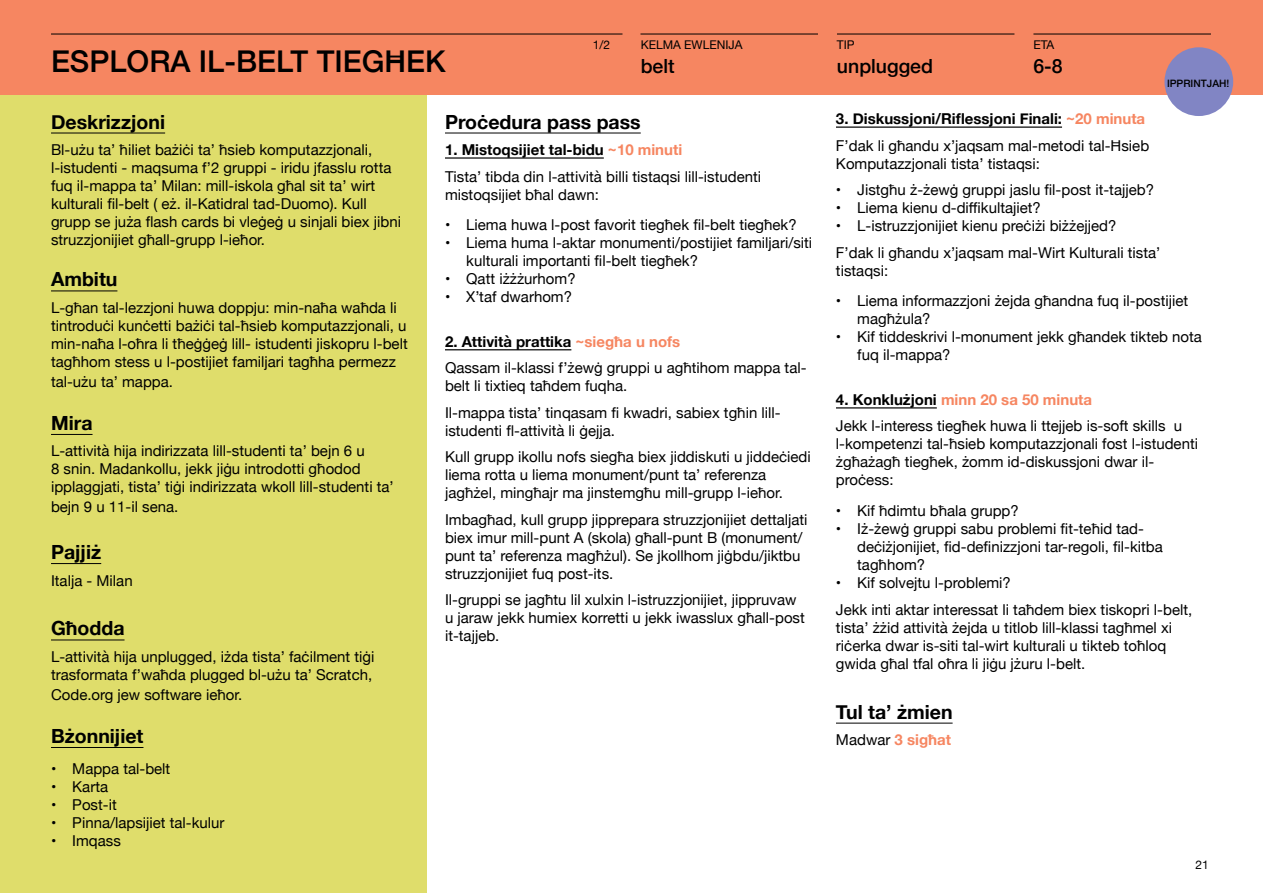
<style>
.page{position:relative;width:1263px;height:893px;background:#fff}
.page>*{position:absolute;margin:0;border:0;box-sizing:border-box;transform-origin:0 0}
.t1{font:500 30px "Helvetica Neue";color:#000}
.t2{font:700 19.5px "Helvetica Neue";color:#000}
.t3{font:500 19.5px "Helvetica Neue";color:#000}
.t4{font:15px/18px "Helvetica Neue";color:#000}
.t5{font:700 15px "Helvetica Neue";color:#f68661}
.t6{font:12px "Helvetica Neue";color:#000}
.t7{font:500 10.2px "Helvetica Neue";color:#000}
.s1{font-weight:700}
.s2{font-weight:700;color:#f68661}
.s3{font-weight:400;color:#000}
</style>
<div class="page">
<div style="left:0;top:95px;width:426px;height:798px;background:#dfdd6b"></div>
<div style="left:0;top:0;width:1263px;height:95px;background:#f68661"></div>
<hr style="left:445px;top:133px;width:196px;height:1px;background:#000">
<hr style="left:445px;top:157px;width:159px;height:2px;background:#000">
<hr style="left:445px;top:349px;width:126px;height:1px;background:#000">
<hr style="left:836px;top:127px;width:226px;height:1px;background:#000">
<hr style="left:836px;top:407px;width:101px;height:1px;background:#000">
<hr style="left:836px;top:723px;width:116px;height:1px;background:#000">
<hr style="left:51px;top:133px;width:114px;height:1px;background:#000">
<hr style="left:51px;top:290px;width:66px;height:1px;background:#000">
<hr style="left:51px;top:434px;width:42px;height:1px;background:#000">
<hr style="left:51px;top:563px;width:50px;height:1px;background:#000">
<hr style="left:51px;top:639px;width:74px;height:1px;background:#000">
<hr style="left:51px;top:747px;width:92px;height:1px;background:#000">
<hr style="left:51px;top:34px;width:571px;height:1px;background:#000">
<hr style="left:640px;top:34px;width:178px;height:1px;background:#000">
<hr style="left:837px;top:34px;width:177px;height:1px;background:#000">
<hr style="left:1033px;top:34px;width:178px;height:1px;background:#000">
<div style="left:1164px;top:47px;width:69px;height:69px;background:#8185c4;border-radius:50%"></div>
<p class="t6" style="left:593px;top:36px;width:19px">1/2</p>
<p class="t6" style="left:641px;top:36px;width:103px">KELMA EWLENIJA</p>
<h1 class="t1" style="left:51px;top:38px;width:396px">ESPLORA IL-BELT TIEGĦEK</h1>
<h2 class="t3" style="left:641px;top:50px;width:35px">belt</h2>
<p class="t6" style="left:837px;top:36px;width:19px">TIP</p>
<h2 class="t3" style="left:837px;top:50px;width:98px">unplugged</h2>
<p class="t6" style="left:1033px;top:36px;width:22px">ETA</p>
<h2 class="t3" style="left:1033px;top:50px;width:31px">6-8</h2>
<p class="t7" style="left:1167px;top:75px;width:64px">IPPRINTJAH!</p>
<h2 class="t2" style="left:51px;top:106px;width:116px">Deskrizzjoni</h2>
<p class="t4" style="left:51px;top:142px;width:352px">Bl-użu ta’ ħiliet bażiċi ta’ ħsieb komputazzjonali, l-istudenti - maqsuma f’2 gruppi - iridu jfasslu rotta fuq il-mappa ta’ Milan: mill-iskola għal sit ta’ wirt kulturali fil-belt ( eż. il-Katidral tad-Duomo). Kull grupp se juża flash cards bi vleġeġ u sinjali biex jibni struzzjonijiet għall-grupp l-ieħor.</p>
<h2 class="t2" style="left:51px;top:264px;width:68px">Ambitu</h2>
<p class="t4" style="left:51px;top:299px;width:358px">L-għan tal-lezzjoni huwa doppju: min-naħa waħda li tintroduċi kunċetti bażiċi tal-ħsieb komputazzjonali, u min-naħa l-oħra li tħeġġeġ lill- istudenti jiskopru l-belt tagħhom stess u l-postijiet familjari tagħha permezz</p>
<p class="t4" style="left:51px;top:373px;width:123px">tal-użu ta’ mappa.</p>
<h2 class="t2" style="left:51px;top:408px;width:43px">Mira</h2>
<p class="t4" style="left:51px;top:443px;width:344px">L-attività hija indirizzata lill-studenti ta’ bejn 6 u<br>8 snin. Madankollu, jekk jiġu introdotti għodod ipplaggjati, tista’ tiġi indirizzata wkoll lill-studenti ta’</p>
<p class="t4" style="left:51px;top:499px;width:129px">bejn 9 u 11-il sena.</p>
<h2 class="t2" style="left:51px;top:537px;width:52px">Pajjiż</h2>
<p class="t4" style="left:51px;top:572px;width:83px">Italja - Milan</p>
<h2 class="t2" style="left:51px;top:613px;width:75px">Għodda</h2>
<p class="t4" style="left:51px;top:648px;width:325px">L-attività hija unplugged, iżda tista’ faċilment tiġi trasformata f’waħda plugged bl-użu ta’ Scratch,</p>
<p class="t4" style="left:51px;top:686px;width:193px">Code.org jew software ieħor.</p>
<h2 class="t2" style="left:51px;top:721px;width:94px">Bżonnijiet</h2>
<p class="t4" style="left:51px;top:760px;width:121px">• Mappa tal-belt</p>
<p class="t4" style="left:51px;top:778px;width:59px">• Karta</p>
<p class="t4" style="left:51px;top:796px;width:67px">• Post-it</p>
<p class="t4" style="left:51px;top:814px;width:175px">• Pinna/lapsijiet tal-kulur</p>
<p class="t4" style="left:51px;top:832px;width:71px">• Imqass</p>
<h2 class="t2" style="left:445px;top:106px;width:197px">Proċedura pass pass</h2>
<p class="t4" style="left:445px;top:137px;width:318px;line-height:26.5px"><span class="s1">1. Mistoqsijiet tal-bidu</span> <span class="s2">~10 minuti<br></span>Tista’ tibda din l-attività billi tistaqsi lill-istudenti</p>
<p class="t4" style="left:445px;top:186px;width:155px">mistoqsijiet bħal dawn:</p>
<p class="t4" style="left:445px;top:217px;width:353px">• Liema huwa l-post favorit tiegħek fil-belt tiegħek?</p>
<p class="t4" style="left:466px;top:235px;width:347px;text-indent:-21px">• Liema huma l-aktar monumenti/postijiet familjari/siti kulturali importanti fil-belt tiegħek?</p>
<p class="t4" style="left:445px;top:271px;width:132px">• Qatt iżżżurhom?</p>
<p class="t4" style="left:445px;top:289px;width:129px">• X’taf dwarhom?</p>
<p class="t4" style="left:445px;top:329px;width:363px;line-height:26.5px"><span class="s1">2. Attività prattika</span> <span class="s2">~siegħa u nofs<br></span>Qassam il-klassi f’żewġ gruppi u agħtihom mappa tal-</p>
<p class="t4" style="left:445px;top:374px;width:337px;line-height:26.5px">belt li tixtieq taħdem fuqha.<br>Il-mappa tista’ tinqasam fi kwadri, sabiex tgħin lill-</p>
<p class="t4" style="left:445px;top:418px;width:367px;line-height:26.5px">istudenti fl-attività li ġejja.<br>Kull grupp ikollu nofs siegħa biex jiddiskuti u jiddeċiedi</p>
<p class="t4" style="left:445px;top:467px;width:339px">liema rotta u liema monument/punt ta’ referenza jagħżel, mingħajr ma jinstemgħu mill-grupp l-ieħor.</p>
<p class="t4" style="left:445px;top:511px;width:364px">Imbagħad, kull grupp jipprepara struzzjonijiet dettaljati biex imur mill-punt A (skola) għall-punt B (monument/ punt ta’ referenza magħżul). Se jkollhom jiġbdu/jiktbu struzzjonijiet fuq post-its.</p>
<p class="t4" style="left:445px;top:592px;width:361px">Il-gruppi se jagħtu lil xulxin l-istruzzjonijiet, jippruvaw u jaraw jekk humiex korretti u jekk iwasslux għall-post it-tajjeb.</p>
<p class="t4" style="left:836px;top:106px;width:315px;line-height:26.5px"><span class="s1">3. Diskussjoni/Riflessjoni Finali:</span> <span class="s2">~20 minuta<br></span>F’dak li għandu x’jaqsam mal-metodi tal-Ħsieb</p>
<p class="t4" style="left:836px;top:155px;width:205px">Komputazzjonali tista’ tistaqsi:</p>
<p class="t4" style="left:836px;top:182px;width:319px">• Jistgħu ż-żewġ gruppi jaslu fil-post it-tajjeb?</p>
<p class="t4" style="left:836px;top:200px;width:206px">• Liema kienu d-diffikultajiet?</p>
<p class="t4" style="left:836px;top:213px;width:326px;line-height:26.5px">• L-istruzzjonijiet kienu preċiżi biżżejjed?<br>F’dak li għandu x’jaqsam mal-Wirt Kulturali tista’</p>
<p class="t4" style="left:836px;top:262px;width:54px">tistaqsi:</p>
<p class="t4" style="left:857px;top:293px;width:332px;text-indent:-21px">• Liema informazzjoni żejda għandna fuq il-postijiet magħżula?</p>
<p class="t4" style="left:857px;top:329px;width:346px;text-indent:-21px">• Kif tiddeskrivi l-monument jekk għandek tikteb nota fuq il-mappa?</p>
<p class="t4" style="left:836px;top:387px;width:348px;line-height:26.5px"><span class="s1">4. Konklużjoni</span> <span class="s2">minn 20 sa 50 minuta<br></span>Jekk l-interess tiegħek huwa li ttejjeb is-soft skills u</p>
<p class="t4" style="left:836px;top:436px;width:364px">l-kompetenzi tal-ħsieb komputazzjonali fost l-istudenti żgħażagħ tiegħek, żomm id-diskussjoni dwar il&shy;proċess:</p>
<p class="t4" style="left:836px;top:503px;width:184px">• Kif ħdimtu bħala grupp?</p>
<p class="t4" style="left:857px;top:521px;width:307px;text-indent:-21px">• Iż-żewġ gruppi sabu problemi fit-teħid tad&shy;deċiżjonijiet, fid-definizzjoni tar-regoli, fil-kitba tagħhom?</p>
<p class="t4" style="left:836px;top:570px;width:358px;line-height:26.5px">• Kif solvejtu l-problemi?<br>Jekk inti aktar interessat li taħdem biex tiskopri l-belt,</p>
<p class="t4" style="left:836px;top:619px;width:338px">tista’ żżid attività żejda u titlob lill-klassi tagħmel xi riċerka dwar is-siti tal-wirt kulturali u tikteb toħloq gwida għal tfal oħra li jiġu jżuru l-belt.</p>
<h2 class="t2" style="left:836px;top:696px;width:118px">Tul ta’ żmien</h2>
<p class="t5" style="left:836px;top:728px;width:117px"><span class="s3">Madwar</span> 3 sigħat</p>
<p class="t6" style="left:1195px;top:856px;width:15px">21</p>
</div>
